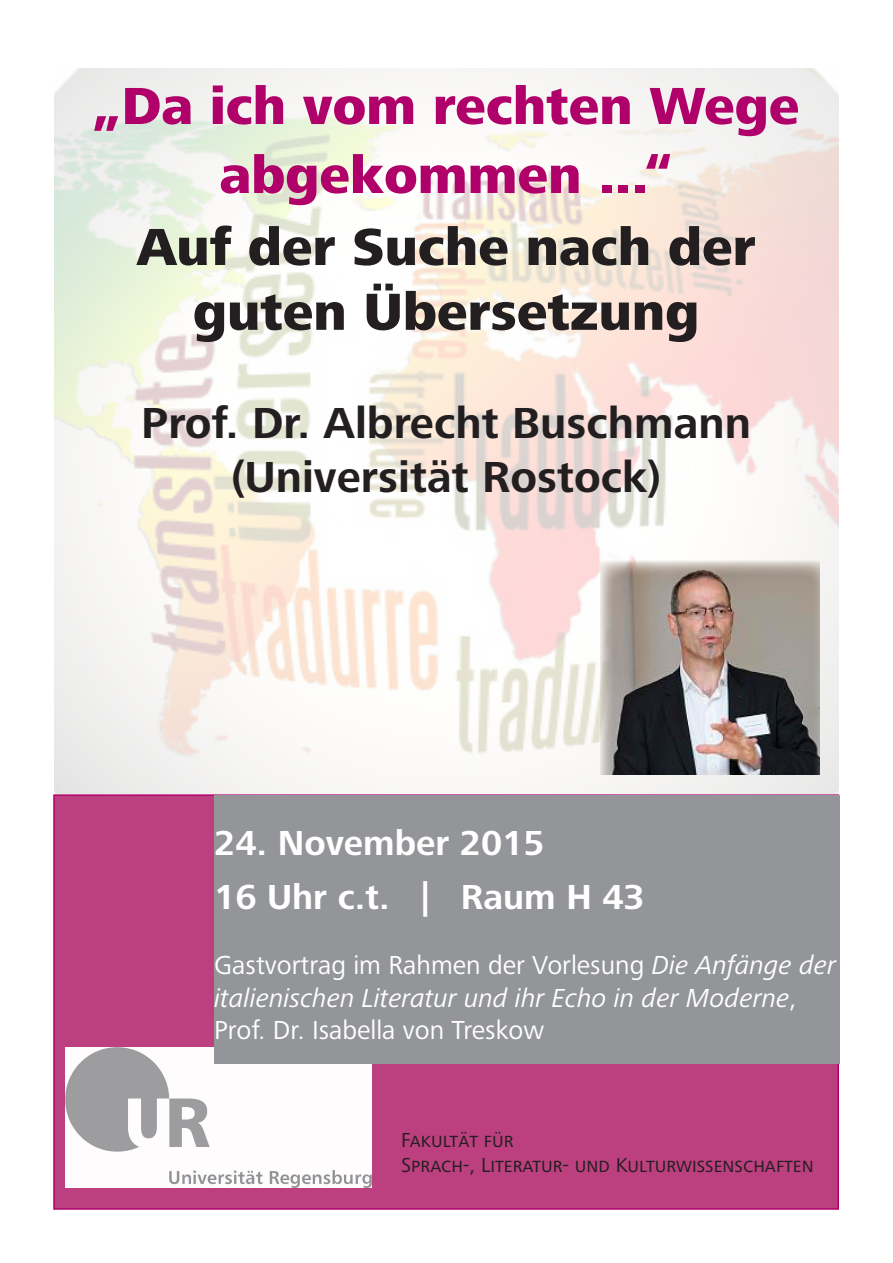
<style>
.page{position:relative;width:893px;height:1263px;background:#fff}
.page>*{position:absolute;margin:0;border:0;box-sizing:border-box;transform-origin:0 0}
.t1{font:800 54px/69px "Frutiger Next LTW1 G";color:#b0016a;text-align:center}
.t2{font:800 54px "Frutiger Next LTW1 G";color:#231f20}
.t3{font:700 45px "Frutiger Next LTW1 G";color:#231f20}
.t4{font:700 36px "Frutiger Next LTW1 G";color:#fff}
.t5{font:27px/32.4px "Frutiger Next LTW1 G";color:#fff}
.t6{font:21px "Frutiger Next LTW1 G";color:#231f20}
.s1{font-style:italic}
</style>
<div class="page">
<div style="left:53px;top:794px;width:786px;height:416px;background:#bc407f;border:2px solid #b0016a"></div>
<img style="left:55px;top:69px;width:783px;height:725px">
<img style="left:65px;top:1047px;width:307px;height:141px">
<div style="left:214px;top:795px;width:626px;height:268px;background:#939598"></div>
<img style="left:600px;top:561px;width:219px;height:214px">
<p class="t1" style="left:93px;top:73px;width:708px">„Da ich vom rechten Wege abgekommen ...“</p>
<p class="t2" style="left:137px;top:216px;width:620px">Auf der Suche nach der</p>
<p class="t2" style="left:193px;top:281px;width:508px">guten Übersetzung</p>
<p class="t3" style="left:141px;top:397px;width:611px">Prof. Dr. Albrecht Buschmann</p>
<p class="t3" style="left:231px;top:451px;width:432px">(Universität Rostock)</p>
<p class="t4" style="left:214px;top:823px;width:332px">24. November 2015</p>
<p class="t4" style="left:214px;top:877px;width:432px">16 Uhr c.t. | Raum H 43</p>
<p class="t5" style="left:214px;top:950px;width:623px">Gastvortrag im Rahmen der Vorlesung <span class="s1">Die Anfänge der italienischen Literatur und ihr Echo in der Moderne</span>,<br>Prof. Dr. Isabella von Treskow</p>
<p class="t6" style="left:401px;top:1128px;width:114px">Fakultät für</p>
<p class="t6" style="left:401px;top:1153px;width:414px">Sprach-, Literatur- und Kulturwissenschaften</p>
</div>
